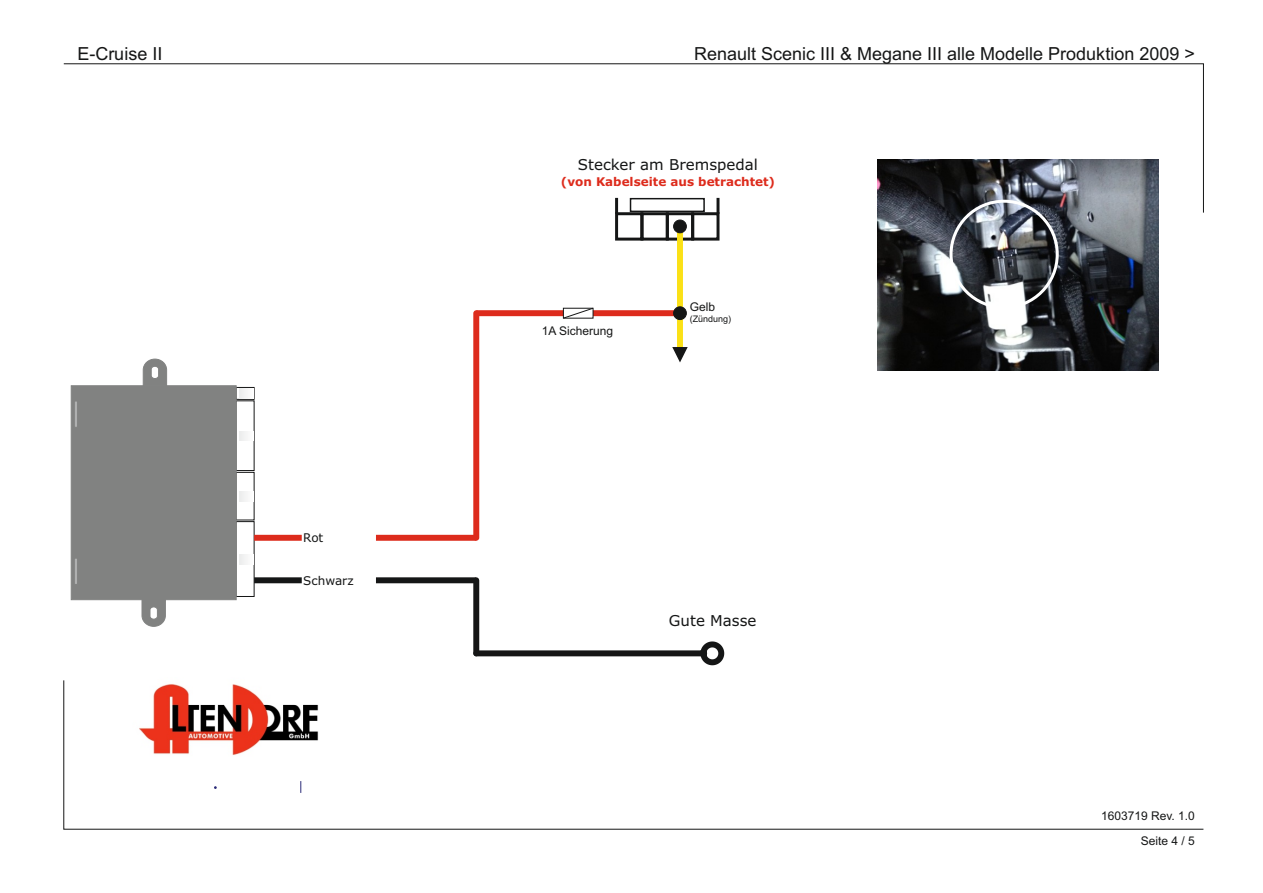
<style>
.page{position:relative;width:1263px;height:893px;background:#fff}
.page>*{position:absolute;margin:0;border:0;box-sizing:border-box;transform-origin:0 0}
.t1{font:18px "Arial";color:#151616}
.t2{font:15px "Verdana";color:#151616}
.t3{font:12px "Arial";color:#151616}
.t4{font:700 12px "Verdana";color:#dd2b1c}
.t5{font:12px "Verdana";color:#151616}
.t6{font:9px "Arial";color:#151616}
</style>
<div class="page">
<svg style="left:63px;top:63px;width:1141px;height:150px"></svg>
<svg style="left:63px;top:680px;width:1141px;height:149px"></svg>
<svg style="left:71px;top:359px;width:183px;height:268px"></svg>
<div style="left:376px;top:577px;width:100px;height:6px;background:#151616"></div>
<div style="left:254px;top:577px;width:48px;height:6px;background:#151616"></div>
<div style="left:376px;top:535px;width:100px;height:6px;background:#dd2b1c"></div>
<div style="left:254px;top:535px;width:48px;height:6px;background:#dd2b1c"></div>
<div style="left:615px;top:212px;width:28px;height:29px;border:3px solid #151616"></div>
<div style="left:640px;top:212px;width:29px;height:29px;border:3px solid #151616"></div>
<div style="left:666px;top:212px;width:28px;height:29px;border:3px solid #151616"></div>
<div style="left:691px;top:212px;width:28px;height:29px;border:3px solid #151616"></div>
<div style="left:630px;top:198px;width:75px;height:14px;border:1px solid #151616"></div>
<hr style="left:615px;top:198px;width:3px;height:16px;background:#151616">
<hr style="left:716px;top:198px;width:3px;height:16px;background:#151616">
<div style="left:473px;top:313px;width:6px;height:225px;background:#dd2b1c"></div>
<div style="left:476px;top:310px;width:202px;height:6px;background:#dd2b1c"></div>
<div style="left:677px;top:226px;width:6px;height:121px;background:#fbe116"></div>
<div style="left:673px;top:220px;width:13px;height:13px;background:#151616;border:1px solid #151616;border-radius:50%"></div>
<svg style="left:562px;top:307px;width:32px;height:12px"></svg>
<svg style="left:672px;top:347px;width:16px;height:15px"></svg>
<div style="left:673px;top:307px;width:13px;height:13px;background:#151616;border:1px solid #151616;border-radius:50%"></div>
<div style="left:473px;top:580px;width:6px;height:73px;background:#151616"></div>
<svg style="left:473px;top:641px;width:251px;height:24px"></svg>
<img style="left:878px;top:159px;width:280px;height:211px">
<div style="left:949px;top:200px;width:110px;height:109px;border:3px solid #fff;border-radius:50%"></div>
<svg style="left:300px;top:781px;width:1px;height:12px"></svg>
<img style="left:132px;top:680px;width:197px;height:80px">
<p class="t1" style="left:77px;top:47px;width:87px">E-Cruise II</p>
<p class="t5" style="left:303px;top:533px;width:22px">Rot</p>
<p class="t5" style="left:303px;top:576px;width:52px">Schwarz</p>
<p class="t1" style="left:694px;top:47px;width:502px">Renault Scenic III &amp; Megane III alle Modelle Produktion 2009 &gt;</p>
<p class="t2" style="left:578px;top:159px;width:181px">Stecker am Bremspedal</p>
<p class="t4" style="left:561px;top:176px;width:216px">(von Kabelseite aus betrachtet)</p>
<p class="t3" style="left:542px;top:326px;width:73px">1A Sicherung</p>
<p class="t3" style="left:690px;top:303px;width:27px">Gelb</p>
<p class="t6" style="left:690px;top:315px;width:43px">(Zündung)</p>
<p class="t2" style="left:669px;top:614px;width:89px">Gute Masse</p>
<p class="t3" style="left:1101px;top:811px;width:95px">1603719 Rev. 1.0</p>
<p class="t3" style="left:1141px;top:837px;width:56px">Seite 4 / 5</p>
</div>
